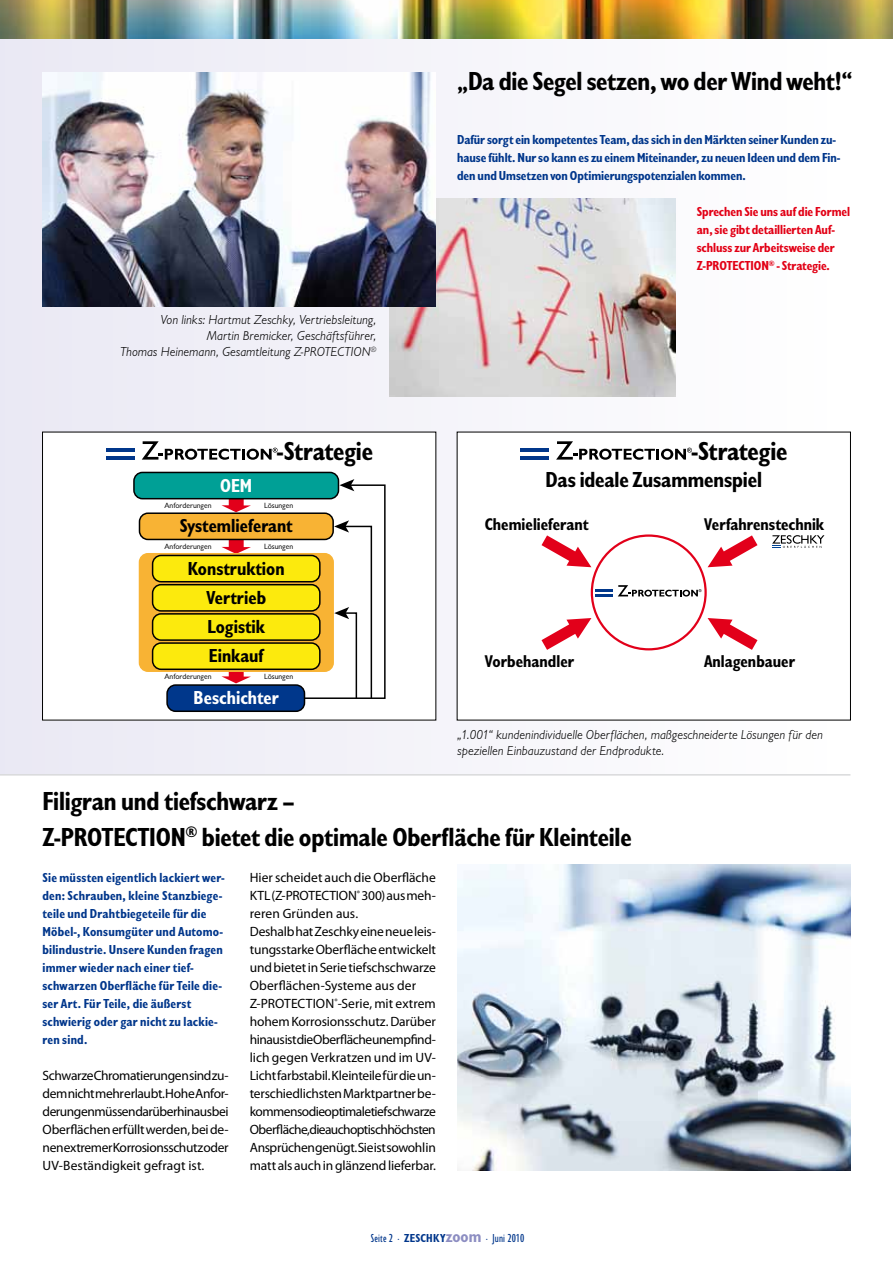
<style>
.page{position:relative;width:893px;height:1263px;background:#fff}
.page>*{position:absolute;margin:0;border:0;box-sizing:border-box;transform-origin:0 0}
.t1{font:700 condensed 27px/36px "Chantilly";letter-spacing:-.01em;color:#000}
.t2{font:700 condensed 23.4px "Chantilly";color:#000}
.t3{font:700 condensed 22.5px "Chantilly";letter-spacing:-.005em;color:#000}
.t4{font:700 condensed 19.5px "Chantilly";color:#000}
.t5{font:700 condensed 19.5px "Chantilly";color:#fff}
.t6{font:700 condensed 17.55px "Chantilly";color:#000}
.t7{font:13.5px/18px "Myriad Pro";letter-spacing:-.015em;color:#000;text-align:justify}
.t8{font:700 condensed 13.5px/18px "Chantilly";letter-spacing:.015em;color:#00368b}
.t9{font:italic 300 13.5px/16.2px "Chantilly";color:#000;text-align:right}
.t10{font:700 condensed 13.5px/18px "Chantilly";letter-spacing:-.005em;color:#00368b}
.t11{font:700 condensed 13.5px/18px "Chantilly";letter-spacing:-.005em;color:#e20015}
.t12{font:condensed 12px "Chantilly";letter-spacing:.015em;color:#00368b}
.t13{font:7.8px "Chantilly";color:#000}
.s1{font-weight:700}
.s2{font-weight:700;font-size:17.25px;color:#8d8ec2}
</style>
<div class="page">
<div style="left:0;top:37px;width:850px;height:737px;background:#f6f5fa"></div>
<img style="left:389px;top:198px;width:287px;height:198px">
<img style="left:457px;top:864px;width:393px;height:306px">
<div style="left:457px;top:432px;width:393px;height:288px;background:#fff"></div>
<svg style="left:541px;top:535px;width:50px;height:32px"></svg>
<svg style="left:708px;top:535px;width:49px;height:32px"></svg>
<svg style="left:541px;top:618px;width:50px;height:32px"></svg>
<svg style="left:708px;top:618px;width:49px;height:32px"></svg>
<svg style="left:772px;top:535px;width:52px;height:13px"></svg>
<div style="left:591px;top:534px;width:116px;height:116px;border:2px solid #e2001a;border-radius:50%"></div>
<svg style="left:596px;top:585px;width:106px;height:11px"></svg>
<div style="left:43px;top:432px;width:393px;height:288px;background:#fff"></div>
<svg style="left:221px;top:499px;width:30px;height:13px"></svg>
<svg style="left:221px;top:540px;width:30px;height:13px"></svg>
<svg style="left:221px;top:672px;width:30px;height:11px"></svg>
<div style="left:134px;top:472px;width:204px;height:27px;background:#00a096;border-radius:9px"></div>
<div style="left:133px;top:472px;width:206px;height:27px;border:2px solid #000;border-radius:9px"></div>
<svg style="left:139px;top:554px;width:194px;height:117px;fill:#f8b334"></svg>
<div style="left:139px;top:553px;width:195px;height:119px;border:2px solid #f8b334;border-radius:9px"></div>
<div style="left:139px;top:513px;width:194px;height:26px;background:#f8b334;border-radius:9px"></div>
<div style="left:139px;top:512px;width:195px;height:28px;border:2px solid #000;border-radius:9px"></div>
<div style="left:167px;top:685px;width:137px;height:26px;background:#00378b;border-radius:9px"></div>
<div style="left:166px;top:684px;width:139px;height:28px;border:2px solid #000;border-radius:9px"></div>
<div style="left:153px;top:643px;width:167px;height:26px;background:#fcea0d;border-radius:9px"></div>
<div style="left:152px;top:642px;width:169px;height:28px;border:2px solid #000;border-radius:9px"></div>
<div style="left:153px;top:614px;width:167px;height:26px;background:#fcea0d;border-radius:9px"></div>
<div style="left:152px;top:613px;width:169px;height:28px;border:2px solid #000;border-radius:9px"></div>
<div style="left:153px;top:585px;width:167px;height:26px;background:#fcea0d;border-radius:9px"></div>
<div style="left:152px;top:584px;width:169px;height:28px;border:2px solid #000;border-radius:9px"></div>
<div style="left:153px;top:555px;width:167px;height:27px;background:#fcea0d;border-radius:9px"></div>
<div style="left:152px;top:555px;width:169px;height:27px;border:2px solid #000;border-radius:9px"></div>
<svg style="left:303px;top:479px;width:83px;height:221px"></svg>
<img style="left:0;top:0;width:893px;height:39px">
<hr style="left:0;top:774px;width:850px;height:2px;background:#d9dadb">
<img style="left:43px;top:72px;width:393px;height:234px">
<hr style="left:106px;top:449px;width:28px;height:3px;background:#00368b">
<hr style="left:106px;top:456px;width:28px;height:4px;background:#00368b">
<svg style="left:142px;top:441px;width:136px;height:19px"></svg>
<hr style="left:520px;top:449px;width:29px;height:3px;background:#00368b">
<hr style="left:520px;top:456px;width:29px;height:4px;background:#00368b">
<svg style="left:556px;top:441px;width:136px;height:19px"></svg>
<h1 class="t1" style="left:457px;top:63px;width:397px">„Da die Segel setzen, wo der Wind weht!“</h1>
<p class="t9" style="left:120px;top:312px;width:258px">Von links: Hartmut Zeschky, Vertriebsleitung,<br>Martin Bremicker, Geschäftsführer,<br>Thomas Heinemann, Gesamtleitung Z-PROTECTION<sup>®</sup></p>
<p class="t10" style="left:457px;top:131px;width:384px">Dafür sorgt ein kompetentes Team, das sich in den Märkten seiner Kunden zu&shy;hause fühlt. Nur so kann es zu einem Miteinander, zu neuen Ideen und dem Fin&shy;den und Umsetzen von Optimierungspotenzialen kommen.</p>
<p class="t11" style="left:697px;top:203px;width:155px">Sprechen Sie uns auf die Formel an, sie gibt detaillierten Auf&shy;schluss zur Arbeitsweise der<br>Z-PROTECTION<sup>®</sup> - Strategie.</p>
<h1 class="t1" style="left:277px;top:433px;width:97px">-Strategie</h1>
<h1 class="t1" style="left:692px;top:433px;width:97px">-Strategie</h1>
<h3 class="t3" style="left:546px;top:467px;width:218px">Das ideale Zusammenspiel</h3>
<p class="t6" style="left:243px;top:442px;width:159px">Z-Protection®-Strategie</p>
<h3 class="t5" style="left:220px;top:474px;width:34px">OEM</h3>
<h3 class="t4" style="left:180px;top:515px;width:114px">Systemlieferant</h3>
<p class="t13" style="left:164px;top:501px;width:49px">Anforderungen</p>
<p class="t13" style="left:164px;top:542px;width:49px">Anforderungen</p>
<p class="t13" style="left:264px;top:501px;width:31px">Lösungen</p>
<p class="t13" style="left:264px;top:542px;width:31px">Lösungen</p>
<p class="t6" style="left:485px;top:514px;width:105px">Chemielieferant</p>
<p class="t6" style="left:704px;top:514px;width:121px">Verfahrenstechnik</p>
<h3 class="t4" style="left:188px;top:557px;width:98px">Konstruktion</h3>
<h3 class="t4" style="left:206px;top:586px;width:61px">Vertrieb</h3>
<h3 class="t4" style="left:207px;top:616px;width:59px">Logistik</h3>
<h3 class="t4" style="left:209px;top:645px;width:56px">Einkauf</h3>
<p class="t13" style="left:164px;top:672px;width:49px">Anforderungen</p>
<p class="t13" style="left:264px;top:672px;width:31px">Lösungen</p>
<h3 class="t5" style="left:194px;top:687px;width:87px">Beschichter</h3>
<p class="t6" style="left:485px;top:651px;width:91px">Vorbehandler</p>
<p class="t6" style="left:704px;top:651px;width:92px">Anlagenbauer</p>
<p class="t9" style="left:457px;top:727px;width:367px;text-align:left">„1.001“ kundenindividuelle Oberflächen, maßgeschneiderte Lösungen für den speziellen Einbauzustand der Endprodukte.</p>
<h1 class="t1" style="left:43px;top:783px;width:591px">Filigran und tiefschwarz –<br>Z-PROTECTION<sup>®</sup> bietet die optimale Oberfläche für Kleinteile</h1>
<p class="t8" style="left:43px;top:869px;width:184px">Sie müssten eigentlich lackiert wer&shy;den: Schrauben, kleine Stanzbiege&shy;teile und Drahtbiegeteile für die<br>Möbel-, Konsumgüter und Automo&shy;bilindustrie. Unsere Kunden fragen immer wieder nach einer tief&shy;schwarzen Oberfläche für Teile die&shy;ser Art. Für Teile, die äußerst schwierig oder gar nicht zu lackie&shy;ren sind.</p>
<p class="t7" style="left:43px;top:1066px;width:188px">Schwarze Chromatierungen sind zu&shy;dem nicht mehr erlaubt. Hohe Anfor&shy;derungen müssen darüber hinaus bei Oberflächen erfüllt werden, bei de&shy;nen extremer Korrosionsschutz oder UV-Beständigkeit gefragt ist.</p>
<p class="t7" style="left:250px;top:868px;width:188px;text-align:left">Hier scheidet auch die Oberfläche KTL (Z-PROTECTION<sup>®</sup> 300) aus meh&shy;reren Gründen aus.<br>Deshalb hat Zeschky eine neue leis&shy;tungsstarke Oberfläche entwickelt und bietet in Serie tiefschschwarze Oberflächen-Systeme aus der Z-PROTECTION<sup>®</sup>-Serie, mit extrem hohem Korrosionsschutz. Darüber hinaus ist die Oberfläche unempfind&shy;lich gegen Verkratzen und im UV-Licht farbstabil. Kleinteile für die un&shy;terschiedlichsten Marktpartner be&shy;kommen so die optimale tiefschwarze Oberfläche, die auch optisch höchsten Ansprüchen genügt. Sie ist sowohl in matt als auch in glänzend lieferbar.</p>
<h2 class="t2" style="left:309px;top:1022px;width:123px">Anlagenbauer</h2>
<p class="t12" style="left:371px;top:1232px;width:155px">Seite 2 · <span class="s1">ZESCHKY</span><span class="s2">zoom</span> · Juni 2010</p>
</div>
